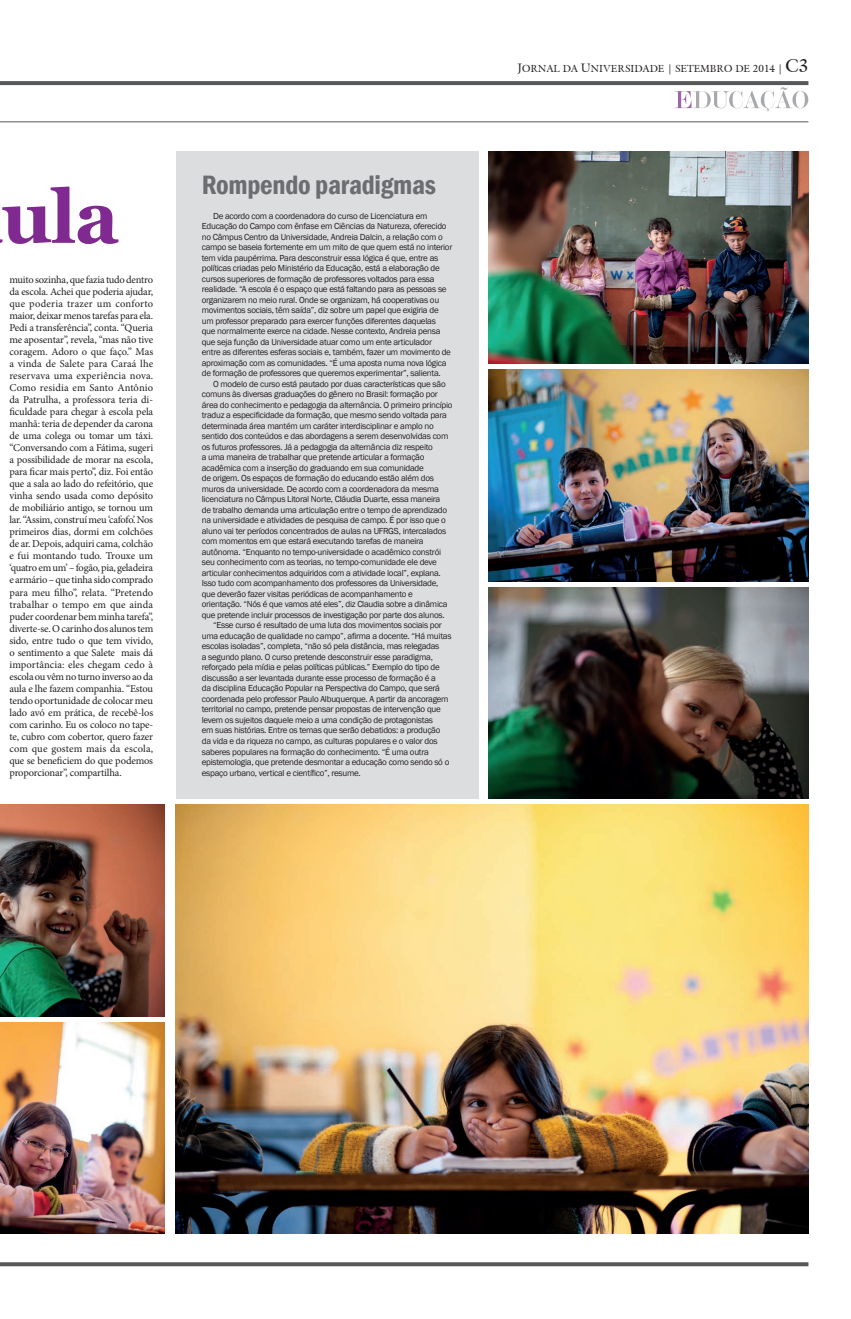
<style>
.page{position:relative;width:851px;height:1319px;background:#fff}
.page>*{position:absolute;margin:0;border:0;box-sizing:border-box;transform-origin:0 0}
.Texto_Franklin_9{font:600 condensed 27.3px "Franklin Gothic";letter-spacing:-.01em;color:#6c6d70}
.t1{font:10.5px/12px "Minion Pro";letter-spacing:-.015em;color:#231f20;text-align:justify}
.t2{font:10px "Galliard IT Cby BT";color:#231f20}
.Texto_Franklin_9-2{font:9px/10.5px "Franklin Gothic";letter-spacing:-.03em;color:#231f20}
.s1{font-size:12px}
.s2{font-size:18px}
</style>
<div class="page">
<div style="left:176px;top:152px;width:302px;height:646px;background:#dcdddf"></div>
<svg style="left:0;top:1262px;width:808px;height:3px;background:#656668"></svg>
<svg style="left:0;top:81px;width:808px;height:4px;background:#5a5b5d"></svg>
<hr style="left:0;top:122px;width:808px;height:1px;background:#57585a">
<svg style="left:674px;top:87px;width:134px;height:24px"></svg>
<svg style="left:0;top:186px;width:118px;height:58px"></svg>
<img style="left:176px;top:804px;width:632px;height:429px">
<img style="left:488px;top:369px;width:320px;height:212px">
<img style="left:0;top:1022px;width:165px;height:211px">
<img style="left:488px;top:152px;width:320px;height:211px">
<img style="left:488px;top:587px;width:320px;height:211px">
<img style="left:0;top:804px;width:165px;height:212px">
<p class="t1" style="left:9px;top:274px;width:145px">muito sozinha, que fazia tudo dentro da escola. Achei que poderia ajudar, que poderia trazer um conforto maior, deixar menos tarefas para ela.<br>Pedi a transferência”, conta. “Queria me aposentar”, revela, “mas não tive coragem. Adoro o que faço.” Mas a vinda de Salete para Caraá lhe reservava uma experiência nova.<br>Como residia em Santo Antônio da Patrulha, a professora teria di&shy;ficuldade para chegar à escola pela manhã: teria de depender da carona de uma colega ou tomar um táxi. “Conversando com a Fátima, sugeri a possibilidade de morar na escola, para ficar mais perto”, diz. Foi então que a sala ao lado do refeitório, que vinha sendo usada como depósito de mobiliário antigo, se tornou um lar. “Assim, construí meu ‘cafofo’. Nos primeiros dias, dormi em colchões de ar. Depois, adquiri cama, colchão e fui montando tudo. Trouxe um ‘quatro em um’ – fogão, pia, geladeira e armário – que tinha sido comprado para meu filho”, relata. “Pretendo trabalhar o tempo em que ainda puder coordenar bem minha tarefa”, diverte-se. O carinho dos alunos tem sido, entre tudo o que tem vivido, o sentimento a que Salete mais dá importância: eles chegam cedo à escola ou vêm no turno inverso ao da aula e lhe fazem companhia. “Estou tendo oportunidade de colocar meu lado avó em prática, de recebê-los com carinho. Eu os coloco no tape&shy;te, cubro com cobertor, quero fazer com que gostem mais da escola, que se beneficiem do que podemos proporcionar”, compartilha.</p>
<p class="Texto_Franklin_9" style="left:202px;top:167px;width:236px">Rompendo paradigmas</p>
<p class="Texto_Franklin_9-2" style="left:202px;top:210px;width:252px;text-indent:11px">De acordo com a coordenadora do curso de Licenciatura em Educação do Campo com ênfase em Ciências da Natureza, oferecido no Câmpus Centro da Universidade, Andreia Dalcin, a relação com o campo se baseia fortemente em um mito de que quem está no interior tem vida paupérrima. Para desconstruir essa lógica é que, entre as políticas criadas pelo Ministério da Educação, está a elaboração de cursos superiores de formação de professores voltados para essa realidade. “A escola é o espaço que está faltando para as pessoas se organizarem no meio rural. Onde se organizam, há cooperativas ou movimentos sociais, têm saída”, diz sobre um papel que exigiria de um professor preparado para exercer funções diferentes daquelas<br>que normalmente exerce na cidade. Nesse contexto, Andreia pensa que seja função da Universidade atuar como um ente articulador entre as diferentes esferas sociais e, também, fazer um movimento de aproximação com as comunidades. “É uma aposta numa nova lógica de formação de professores que queremos experimentar”, salienta.</p>
<p class="Texto_Franklin_9-2" style="left:202px;top:378px;width:252px;text-indent:11px">O modelo de curso está pautado por duas características que são comuns às diversas graduações do gênero no Brasil: formação por área do conhecimento e pedagogia da alternância. O primeiro princípio traduz a especificidade da formação, que mesmo sendo voltada para determinada área mantém um caráter interdisciplinar e amplo no sentido dos conteúdos e das abordagens a serem desenvolvidas com os futuros professores. Já a pedagogia da alternância diz respeito<br>a uma maneira de trabalhar que pretende articular a formação acadêmica com a inserção do graduando em sua comunidade<br>de origem. Os espaços de formação do educando estão além dos muros da universidade. De acordo com a coordenadora da mesma licenciatura no Câmpus Litoral Norte, Cláudia Duarte, essa maneira<br>de trabalho demanda uma articulação entre o tempo de aprendizado na universidade e atividades de pesquisa de campo. É por isso que o aluno vai ter períodos concentrados de aulas na UFRGS, intercalados com momentos em que estará executando tarefas de maneira autônoma. “Enquanto no tempo-universidade o acadêmico constrói seu conhecimento com as teorias, no tempo-comunidade ele deve articular conhecimentos adquiridos com a atividade local”, explana.<br>Isso tudo com acompanhamento dos professores da Universidade, que deverão fazer visitas periódicas de acompanhamento e orientação. “Nós é que vamos até eles”, diz Claudia sobre a dinâmica que pretende incluir processos de investigação por parte dos alunos.</p>
<p class="Texto_Franklin_9-2" style="left:202px;top:620px;width:251px;text-indent:11px">“Esse curso é resultado de uma luta dos movimentos sociais por uma educação de qualidade no campo”, afirma a docente. “Há muitas escolas isoladas”, completa, “não só pela distância, mas relegadas<br>a segundo plano. O curso pretende desconstruir esse paradigma, reforçado pela mídia e pelas políticas públicas.” Exemplo do tipo de discussão a ser levantada durante esse processo de formação é a<br>da disciplina Educação Popular na Perspectiva do Campo, que será coordenada pelo professor Paulo Albuquerque. A partir da ancoragem territorial no campo, pretende pensar propostas de intervenção que levem os sujeitos daquele meio a uma condição de protagonistas<br>em suas histórias. Entre os temas que serão debatidos: a produção da vida e da riqueza no campo, as culturas populares e o valor dos saberes populares na formação do conhecimento. “É uma outra epistemologia, que pretende desmontar a educação como sendo só o espaço urbano, vertical e científico”, resume.</p>
<p class="t2" style="left:517px;top:62px;width:292px"><span class="s1">J</span>ORNAL DA <span class="s1">U</span>NIVERSIDADE | SETEMBRO DE 2014 | <span class="s2">C3</span></p>
</div>
